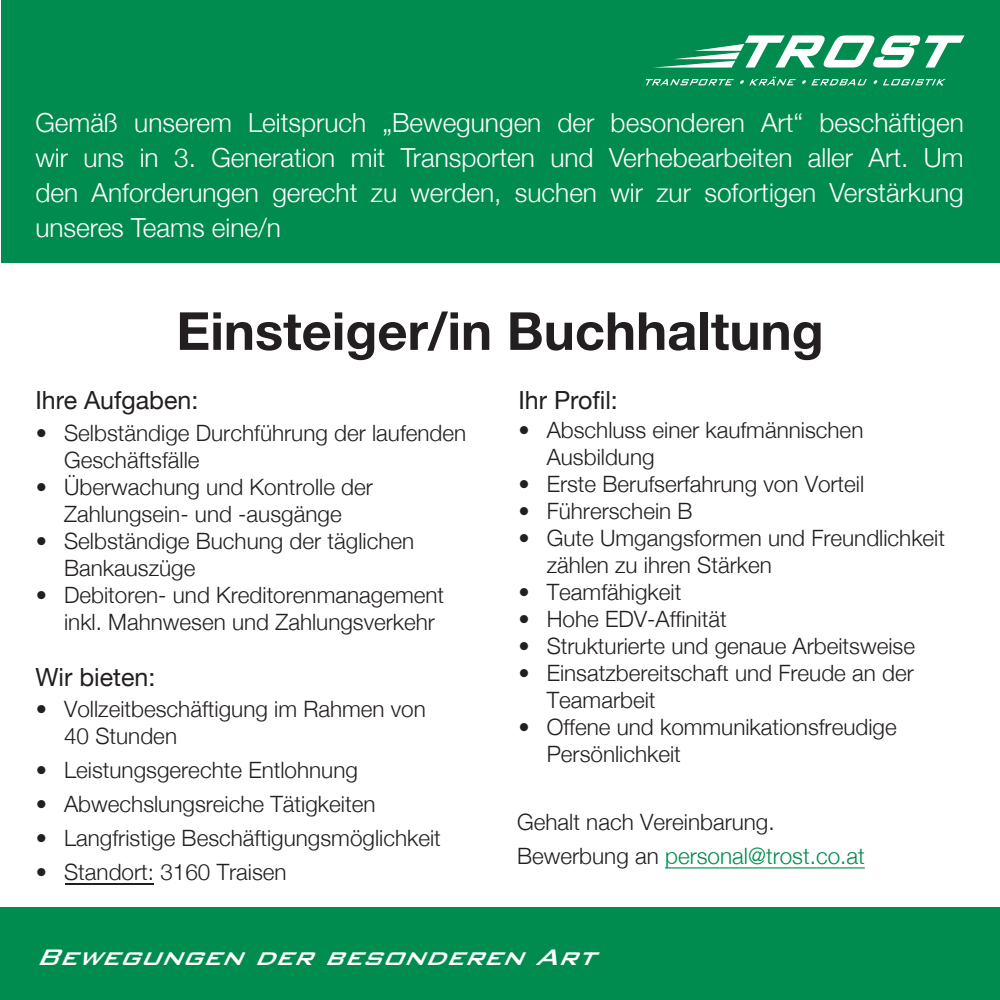
<style>
.page{position:relative;width:1000px;height:1000px;background:#fff}
.page>*{position:absolute;margin:0;border:0;box-sizing:border-box;transform-origin:0 0}
.t1{font:700 52.5px "Helvetica Neue LT55 Roman";color:#231f20}
.t2{font:italic 500 30px "Bank Gothic BT";color:#fff}
.t3{font:300 26.25px/35px "Helvetica Neue LT";color:#fff;text-align:justify}
.t4{font:25px "Helvetica Neue LT";color:#231f20}
.t5{font:300 22.5px/27px "Helvetica Neue LT45";color:#231f20}
.t6{font:300 22.5px "Helvetica Neue LT";color:#231f20}
.t7{font:300 22.5px "Helvetica Neue LT";color:#008c4e}
.s1{font-family:"Helvetica Neue LT"}
.s2{font-family:"Helvetica Neue LT45"}
.s3{color:#231f20}
</style>
<div class="page">
<div style="left:1px;top:1px;width:999px;height:262px;background:#008c4e"></div>
<div style="left:0;top:908px;width:1000px;height:92px;background:#008c4e"></div>
<svg style="left:654px;top:35px;width:311px;height:33px"></svg>
<svg style="left:646px;top:79px;width:88px;height:6px"></svg>
<svg style="left:740px;top:77px;width:56px;height:8px"></svg>
<svg style="left:802px;top:79px;width:65px;height:6px"></svg>
<svg style="left:874px;top:80px;width:3px;height:4px"></svg>
<svg style="left:883px;top:79px;width:63px;height:6px"></svg>
<hr style="left:65px;top:883px;width:89px;height:2px;background:#231f20">
<hr style="left:665px;top:867px;width:200px;height:1px;background:#008c4e">
<p class="t3" style="left:35px;top:105px;width:930px">Gemäß unserem Leitspruch „Bewegungen der besonderen Art“ beschäftigen wir uns in 3. Generation mit Transporten und Verhebearbeiten aller Art. Um den Anforderungen gerecht zu werden, suchen wir zur sofortigen Verstärkung unseres Teams eine/n</p>
<h1 class="t1" style="left:176px;top:299px;width:649px">Einsteiger/in Buchhaltung</h1>
<p class="t4" style="left:35px;top:385px;width:165px">Ihre Aufgaben:</p>
<p class="t5" style="left:64px;top:419px;width:404px;text-indent:-28px"><span class="s1">•</span> Selbständige Durchführung der laufenden<br>Geschäftsfälle</p>
<p class="t5" style="left:36px;top:473px;width:339px;text-align:center"><span class="s1">•</span> Überwachung und Kontrolle der<br>Zahlungsein- und -ausgänge</p>
<p class="t5" style="left:64px;top:527px;width:352px;text-indent:-28px"><span class="s1">•</span> Selbständige Buchung der täglichen<br>Bankauszüge</p>
<p class="t5" style="left:64px;top:581px;width:382px;text-indent:-28px"><span class="s1">•</span> Debitoren- und Kreditorenmanagement inkl. Mahnwesen und Zahlungsverkehr</p>
<p class="t4" style="left:35px;top:662px;width:121px">Wir bieten:</p>
<p class="t6" style="left:36px;top:695px;width:392px">• Vollzeitbeschäftigung <span class="s2">im Rahmen von</span></p>
<p class="t5" style="left:64px;top:722px;width:114px">40 Stunden</p>
<p class="t6" style="left:36px;top:756px;width:324px">• Leistungsgerechte Entlohnung</p>
<p class="t6" style="left:36px;top:790px;width:341px">• Abwechslungsreiche Tätigkeiten</p>
<p class="t6" style="left:36px;top:824px;width:407px">• <span class="s2">L</span>angfristige Beschäftigungsmöglichkeit</p>
<p class="t6" style="left:36px;top:859px;width:252px">• Standort: 3160 <span class="s2">Traisen</span></p>
<p class="t4" style="left:518px;top:385px;width:101px">Ihr Profil:</p>
<p class="t5" style="left:547px;top:416px;width:318px;text-indent:-28px"><span class="s1">•</span> Abschluss einer kaufmännischen<br>Ausbildung</p>
<p class="t5" style="left:518px;top:470px;width:347px"><span class="s1">•</span> Erste Berufserfahrung von Vorteil</p>
<p class="t5" style="left:518px;top:497px;width:176px"><span class="s1">•</span> Führerschein B</p>
<p class="t5" style="left:547px;top:524px;width:400px;text-indent:-28px"><span class="s1">•</span> Gute Umgangsformen und Freundlichkeit zählen zu ihren Stärken</p>
<p class="t5" style="left:518px;top:578px;width:164px"><span class="s1">•</span> Teamfähigkeit</p>
<p class="t5" style="left:518px;top:605px;width:210px"><span class="s1">•</span> Hohe EDV-Affinität</p>
<p class="t5" style="left:518px;top:632px;width:398px"><span class="s1">•</span> Strukturierte und genaue Arbeitsweise</p>
<p class="t5" style="left:547px;top:659px;width:369px;text-indent:-28px"><span class="s1">•</span> Einsatzbereitschaft und Freude an der<br>Teamarbeit</p>
<p class="t5" style="left:547px;top:713px;width:352px;text-indent:-28px"><span class="s1">•</span> Offene und kommunikationsfreudige<br>Persönlichkeit</p>
<p class="t5" style="left:517px;top:808px;width:259px">Gehalt nach Vereinbarung.</p>
<p class="t7" style="left:517px;top:842px;width:349px"><span class="s3">Bewerbung an</span> personal@trost.co.at</p>
<h2 class="t2" style="left:35px;top:941px;width:576px">BewegungenderbesonderenArt</h2>
</div>
